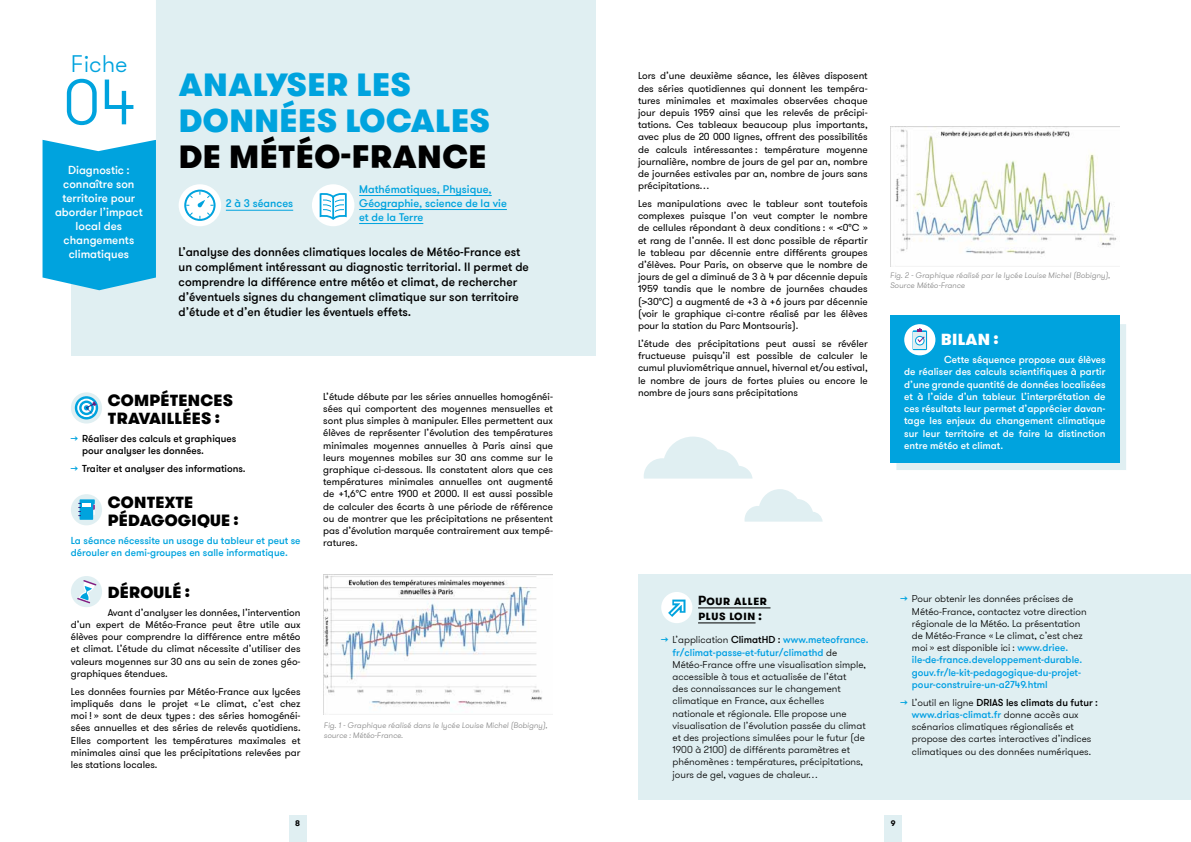
<style>
.page{position:relative;width:1191px;height:842px;background:#fff}
.page>*{position:absolute;margin:0;border:0;box-sizing:border-box;transform-origin:0 0}
.t1{font:300 64px "GT Walsheim Pro";color:#00a3de}
.t2{font:900 32px/36px "GT Walsheim Pro";letter-spacing:.015em;color:#00a3de}
.t3{font:900 32px "GT Walsheim Pro";letter-spacing:.015em;color:#000}
.t4{font:300 24px "GT Walsheim Pro";color:#00a3de}
.t5{font:900 16px/18px "GT Walsheim Pro";letter-spacing:.015em;color:#000}
.t6{font:900 16px "GT Walsheim Pro";letter-spacing:.015em;color:#fff}
.t7{font:700 13px/15px "GT Walsheim Pro";color:#000}
.t8{font:500 12px/15px "GT Walsheim Pro";color:#000}
.t9{font:500 11.5px/14px "GT Walsheim Pro";color:#fff;text-align:center}
.t10{font:500 11px/14px "GT Walsheim Pro";color:#00a3de}
.t11{font:10px/12.2px "GT Walsheim Pro";color:#000;text-align:justify}
.t12{font:300 10px/12.2px "GT Walsheim Pro";color:#000}
.t13{font:500 10px/12.2px "GT Walsheim Pro";color:#fff;text-align:justify}
.t14{font:500 10px/12.2px "GT Walsheim Pro";color:#000}
.t15{font:500 10px/12.2px "GT Walsheim Pro";color:#00a3de}
.t16{font:italic 300 8px/9.6px "GT Walsheim Pro";color:#878787}
.t17{font:700 8px "GT Walsheim Pro";color:#000}
.s1{color:#00a3de}
.s2{font-weight:500;color:#00a3de}
.s3{font-weight:500}
.s4{font-weight:500;color:#009fe3}
</style>
<div class="page">
<div style="left:289px;top:815px;width:17px;height:27px;background:#e0eff2"></div>
<div style="left:884px;top:815px;width:17px;height:27px;background:#e0eff2"></div>
<div style="left:71px;top:0;width:524px;height:356px;background:#e0eff2"></div>
<div style="left:179px;top:184px;width:42px;height:42px;background:#fff;border-radius:50%"></div>
<div style="left:184px;top:190px;width:31px;height:31px;border:2px solid #00a3de;border-radius:50%"></div>
<svg style="left:185px;top:191px;width:29px;height:29px"></svg>
<hr style="left:226px;top:210px;width:67px;height:1px;background:#00a3de">
<hr style="left:359px;top:195px;width:133px;height:1px;background:#00a3de">
<hr style="left:359px;top:209px;width:148px;height:1px;background:#00a3de">
<hr style="left:359px;top:223px;width:64px;height:1px;background:#00a3de">
<div style="left:312px;top:184px;width:42px;height:42px;background:#fff;border-radius:50%"></div>
<svg style="left:319px;top:193px;width:29px;height:28px"></svg>
<div style="left:71px;top:392px;width:31px;height:32px;background:#e0eff2;border-radius:50%"></div>
<svg style="left:75px;top:396px;width:23px;height:23px"></svg>
<div style="left:71px;top:494px;width:31px;height:31px;background:#e0eff2;border-radius:50%"></div>
<svg style="left:79px;top:499px;width:16px;height:21px"></svg>
<div style="left:71px;top:576px;width:31px;height:31px;background:#e0eff2;border-radius:50%"></div>
<svg style="left:77px;top:580px;width:19px;height:23px"></svg>
<div style="left:638px;top:574px;width:553px;height:225px;background:#e0eff2"></div>
<hr style="left:698px;top:607px;width:72px;height:1px;background:#000">
<hr style="left:698px;top:622px;width:57px;height:1px;background:#000">
<div style="left:661px;top:592px;width:31px;height:31px;background:#fff;border-radius:50%"></div>
<svg style="left:662px;top:595px;width:27px;height:28px"></svg>
<img style="left:324px;top:574px;width:229px;height:136px">
<img style="left:890px;top:126px;width:229px;height:140px">
<div style="left:890px;top:316px;width:229px;height:147px;background:#00a3de"></div>
<svg style="left:896px;top:324px;width:230px;height:146px"></svg>
<svg style="left:43px;top:0;width:113px;height:290px;background:#84d2ef"></svg>
<svg style="left:644px;top:437px;width:108px;height:42px"></svg>
<svg style="left:744px;top:489px;width:78px;height:33px"></svg>
<h3 class="t4" style="left:71px;top:48px;width:58px">Fiche</h3>
<h1 class="t1" style="left:63px;top:62px;width:73px">04</h1>
<p class="t9" style="left:55px;top:163px;width:89px">Diagnostic : connaître son territoire pour aborder l’impact local des changements climatiques</p>
<h2 class="t2" style="left:179px;top:67px;width:313px">ANALYSER LES<br>DONNÉES LOCALES</h2>
<h2 class="t3" style="left:179px;top:135px;width:309px">DE MÉTÉO-FRANCE</h2>
<p class="t10" style="left:359px;top:182px;width:149px">Mathématiques, Physique,<br>Géographie, science de la vie et de la Terre</p>
<p class="t8" style="left:179px;top:244px;width:352px">L’analyse des données climatiques locales de Météo-France est un complément intéressant au diagnostic territorial. Il permet de comprendre la différence entre météo et climat, de rechercher d’éventuels signes du changement climatique sur son territoire d’étude et d’en étudier les éventuels effets.</p>
<p class="t10" style="left:226px;top:197px;width:69px">2 à 3 séances</p>
<h3 class="t5" style="left:108px;top:391px;width:127px">COMPÉTENCES<br>TRAVAILLÉES :</h3>
<p class="t14" style="left:82px;top:432px;width:156px;text-indent:-11px"><span class="s1">→</span> Réaliser des calculs et graphiques pour analyser les données.</p>
<p class="t14" style="left:71px;top:462px;width:176px"><span class="s1">→</span> Traiter et analyser des informations.</p>
<h3 class="t5" style="left:108px;top:493px;width:132px">CONTEXTE<br>PÉDAGOGIQUE :</h3>
<p class="t15" style="left:71px;top:534px;width:231px">La séance nécessite un usage du tableur et peut se dérouler en demi-groupes en salle informatique.</p>
<h3 class="t5" style="left:108px;top:583px;width:84px">DÉROULÉ :</h3>
<p class="t11" style="left:71px;top:606px;width:231px;text-indent:37px">Avant d’analyser les données, l’intervention d’un expert de Météo-France peut être utile aux élèves pour comprendre la différence entre météo et climat. L’étude du climat nécessite d’utiliser des valeurs moyennes sur 30 ans au sein de zones géo&shy;graphiques étendues.</p>
<p class="t11" style="left:71px;top:685px;width:231px">Les données fournies par Météo-France aux lycées impliqués dans le projet « Le climat, c’est chez moi ! » sont de deux types : des séries homogénéi&shy;sées annuelles et des séries de relevés quotidiens.<br>Elles comportent les températures maximales et minimales ainsi que les précipitations relevées par les stations locales.</p>
<p class="t11" style="left:323px;top:390px;width:231px">L’étude débute par les séries annuelles homogénéi&shy;sées qui comportent des moyennes mensuelles et sont plus simples à manipuler. Elles permettent aux élèves de représenter l’évolution des températures minimales moyennes annuelles à Paris ainsi que leurs moyennes mobiles sur 30 ans comme sur le graphique ci-dessous. Ils constatent alors que ces températures minimales annuelles ont augmenté de +1,6°C entre 1900 et 2000. Il est aussi possible de calculer des écarts à une période de référence ou de montrer que les précipitations ne présentent pas d’évolution marquée contrairement aux tempé&shy;ratures.</p>
<p class="t16" style="left:324px;top:721px;width:225px">Fig. 1 - Graphique réalisé dans le lycée Louise Michel (Bobigny), source : Météo-France.</p>
<p class="t11" style="left:638px;top:70px;width:231px">Lors d’une deuxième séance, les élèves disposent des séries quotidiennes qui donnent les tempéra&shy;tures minimales et maximales observées chaque jour depuis 1959 ainsi que les relevés de précipi&shy;tations. Ces tableaux beaucoup plus importants, avec plus de 20 000 lignes, offrent des possibilités de calculs intéressantes : température moyenne journalière, nombre de jours de gel par an, nombre de journées estivales par an, nombre de jours sans précipitations…</p>
<p class="t11" style="left:638px;top:198px;width:231px">Les manipulations avec le tableur sont toutefois complexes puisque l’on veut compter le nombre de cellules répondant à deux conditions : « &lt;0°C » et rang de l’année. Il est donc possible de répartir le tableau par décennie entre différents groupes d’élèves. Pour Paris, on observe que le nombre de jours de gel a diminué de 3 à 4 par décennie depuis 1959 tandis que le nombre de journées chaudes (&gt;30°C) a augmenté de +3 à +6 jours par décennie (voir le graphique ci-contre réalisé par les élèves pour la station du Parc Montsouris).</p>
<p class="t11" style="left:638px;top:338px;width:231px">L’étude des précipitations peut aussi se révéler fructueuse puisqu’il est possible de calculer le cumul pluviométrique annuel, hivernal et/ou estival, le nombre de jours de fortes pluies ou encore le nombre de jours sans précipitations</p>
<p class="t16" style="left:890px;top:271px;width:222px">Fig. 2 - Graphique réalisé par le lycée Louise Michel (Bobigny),<br>Source Météo-France</p>
<h3 class="t6" style="left:941px;top:329px;width:59px">BILAN :</h3>
<p class="t13" style="left:904px;top:354px;width:203px;text-indent:40px">Cette séquence propose aux élèves de réaliser des calculs scientifiques à partir d’une grande quantité de données localisées et à l’aide d’un tableur. L’interprétation de ces résultats leur permet d’apprécier davan&shy;tage les enjeux du changement climatique sur leur territoire et de faire la distinction entre météo et climat.</p>
<h3 class="t7" style="left:698px;top:593px;width:71px">Pour aller plus loin :</h3>
<p class="t12" style="left:672px;top:634px;width:197px;text-indent:-11px"><span class="s2">→</span> L’application <span class="s3">ClimatHD :</span> <span class="s4">www.meteofrance. fr/climat-passe-et-futur/climathd</span> de Météo-France offre une visualisation simple, accessible à tous et actualisée de l’état<br>des connaissances sur le changement climatique en France, aux échelles<br>nationale et régionale. Elle propose une visualisation de l’évolution passée du climat et des projections simulées pour le futur (de 1900 à 2100) de différents paramètres et phénomènes : températures, précipitations, jours de gel, vagues de chaleur…</p>
<p class="t12" style="left:912px;top:593px;width:176px;text-indent:-11px"><span class="s2">→</span> Pour obtenir les données précises de Météo-France, contactez votre direction régionale de la Météo. La présentation de Météo-France « Le climat, c’est chez moi » est disponible ici : <span class="s4">www.driee. ile-de-france.developpement-durable. gouv.fr/le-kit-pedagogique-du-projet&shy;pour-construire-un-a2749.html</span></p>
<p class="t12" style="left:912px;top:696px;width:188px;text-indent:-11px"><span class="s2">→</span> L’outil en ligne <span class="s3">DRIAS les climats du futur : </span><span class="s4">www.drias-climat.fr</span> donne accès aux scénarios climatiques régionalisés et propose des cartes interactives d’indices climatiques ou des données numériques.</p>
<p class="t17" style="left:295px;top:818px;width:6px">8</p>
<p class="t17" style="left:891px;top:818px;width:6px">9</p>
</div>
